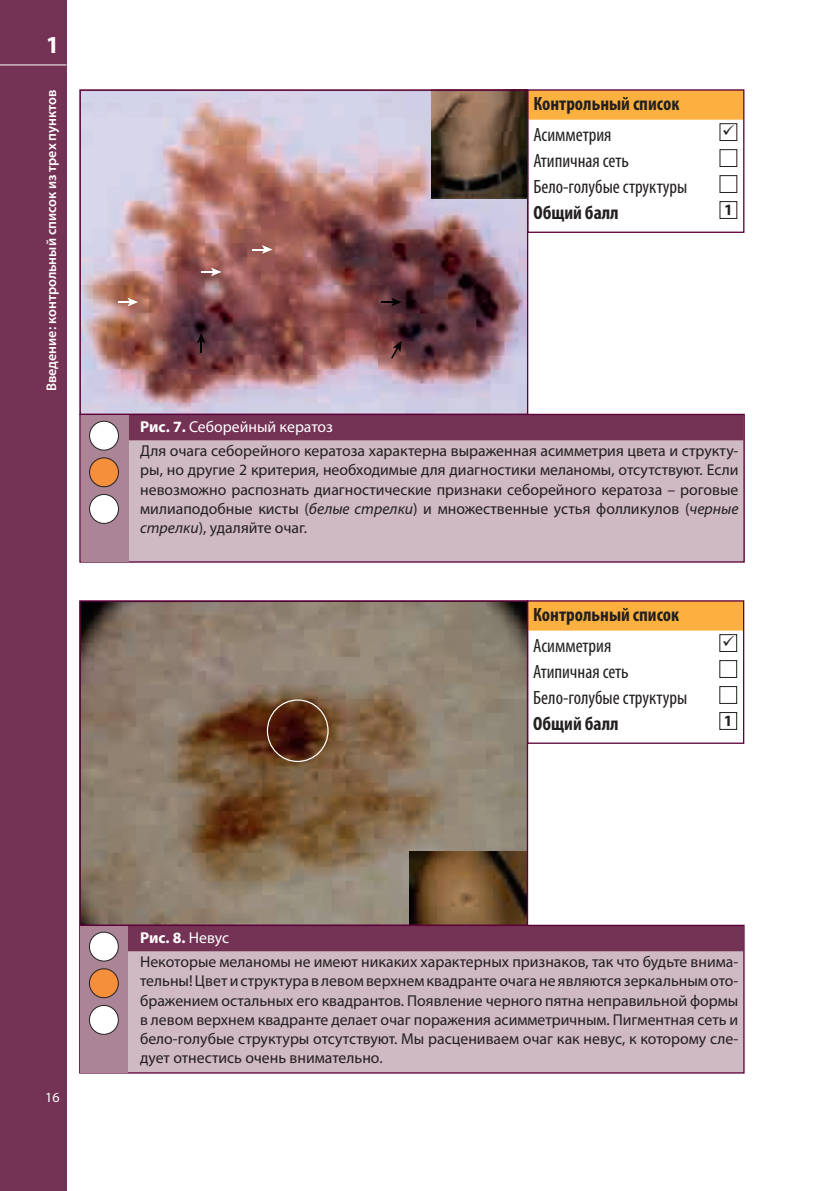
<style>
.page{position:relative;width:819px;height:1191px;background:#fff}
.page>*{position:absolute;margin:0;border:0;box-sizing:border-box;transform-origin:0 0}
.t1{font:700 24.5px "Myriad Pro";color:#fff}
.t2{font:condensed 19.25px/25.9px "Myriad Pro";color:#231f20}
.t3{font:700 condensed 19.25px "Myriad Pro";color:#231f20}
.t4{font:15.75px/19.2px "Myriad Pro";color:#231f20}
.t5{font:700 15.75px "Myriad Pro";color:#231f20}
.t6{font:600 14px "Myriad Pro";color:#fff}
.t7{font:14px "Myriad Pro";color:#fff}
.s1{font-weight:700;color:#fff}
.s2{color:#fff}
.s3{font-style:italic}
</style>
<div class="page">
<div style="left:0;top:0;width:66px;height:1191px;background:#743254"></div>
<hr style="left:0;top:64px;width:66px;height:1px;background:#fff">
<div style="left:528px;top:90px;width:215px;height:28px;background:#fbb03f"></div>
<div style="left:528px;top:95px;width:215px;height:25px;background:#fbb03f"></div>
<div style="left:719px;top:123px;width:18px;height:18px;border:1px solid #231f20"></div>
<div style="left:719px;top:149px;width:18px;height:18px;border:1px solid #231f20"></div>
<div style="left:719px;top:175px;width:18px;height:18px;border:1px solid #231f20"></div>
<div style="left:719px;top:201px;width:18px;height:18px;border:1px solid #231f20"></div>
<div style="left:527px;top:89px;width:217px;height:144px;border:1px solid #5c013a"></div>
<div style="left:528px;top:601px;width:215px;height:28px;background:#fbb03f"></div>
<div style="left:528px;top:606px;width:215px;height:24px;background:#fbb03f"></div>
<div style="left:719px;top:634px;width:18px;height:18px;border:1px solid #231f20"></div>
<div style="left:719px;top:660px;width:18px;height:18px;border:1px solid #231f20"></div>
<div style="left:719px;top:686px;width:18px;height:18px;border:1px solid #231f20"></div>
<div style="left:719px;top:712px;width:18px;height:18px;border:1px solid #231f20"></div>
<div style="left:527px;top:600px;width:217px;height:144px;border:1px solid #5c013a"></div>
<img style="left:81px;top:91px;width:445px;height:322px">
<svg style="left:252px;top:245px;width:20px;height:9px"></svg>
<svg style="left:381px;top:298px;width:21px;height:8px"></svg>
<svg style="left:391px;top:341px;width:11px;height:18px"></svg>
<svg style="left:197px;top:333px;width:8px;height:20px"></svg>
<svg style="left:118px;top:298px;width:20px;height:8px"></svg>
<svg style="left:201px;top:267px;width:20px;height:9px"></svg>
<svg style="left:81px;top:602px;width:445px;height:322px"></svg>
<div style="left:267px;top:699px;width:61px;height:63px;border:1px solid #fff;border-radius:50%"></div>
<div style="left:80px;top:414px;width:664px;height:148px;background:#cfb9c3"></div>
<div style="left:120px;top:414px;width:623px;height:26px;background:#743254"></div>
<div style="left:79px;top:414px;width:665px;height:148px;border:1px solid #5c013a"></div>
<div style="left:80px;top:925px;width:664px;height:148px;background:#cfb9c3"></div>
<div style="left:120px;top:925px;width:623px;height:26px;background:#743254"></div>
<div style="left:79px;top:924px;width:665px;height:149px;border:1px solid #5c013a"></div>
<div style="left:81px;top:415px;width:47px;height:146px;background:#ab8596"></div>
<div style="left:81px;top:926px;width:47px;height:146px;background:#ab8596"></div>
<div style="left:90px;top:421px;width:28px;height:29px;background:#fff;border-radius:50%"></div>
<div style="left:89px;top:421px;width:30px;height:29px;border:1px solid #231f20;border-radius:50%"></div>
<div style="left:89px;top:932px;width:29px;height:29px;background:#fff;border-radius:50%"></div>
<div style="left:89px;top:931px;width:30px;height:30px;border:1px solid #231f20;border-radius:50%"></div>
<div style="left:90px;top:458px;width:28px;height:29px;background:#f68f3c;border-radius:50%"></div>
<div style="left:89px;top:457px;width:30px;height:30px;border:1px solid #231f20;border-radius:50%"></div>
<div style="left:89px;top:968px;width:29px;height:29px;background:#f68f3c;border-radius:50%"></div>
<div style="left:89px;top:968px;width:30px;height:30px;border:1px solid #231f20;border-radius:50%"></div>
<div style="left:90px;top:494px;width:28px;height:29px;background:#fff;border-radius:50%"></div>
<div style="left:89px;top:494px;width:30px;height:30px;border:1px solid #231f20;border-radius:50%"></div>
<div style="left:89px;top:1005px;width:29px;height:29px;background:#fff;border-radius:50%"></div>
<div style="left:89px;top:1005px;width:30px;height:29px;border:1px solid #231f20;border-radius:50%"></div>
<h1 class="t1" style="left:46px;top:36px;width:15px">1</h1>
<p class="t6" style="left:46px;top:391px;width:303px;rotate:-90deg">Введение: контрольный список из трех пунктов</p>
<p class="t7" style="left:45px;top:1092px;width:16px">16</p>
<p class="t3" style="left:533px;top:97px;width:147px">Контрольный список</p>
<p class="t2" style="left:533px;top:123px;width:155px">Асимметрия<br>Атипичная сеть<br>Бело-голубые структуры</p>
<p class="t3" style="left:533px;top:206px;width:87px">Общий балл</p>
<p class="t5" style="left:724px;top:204px;width:10px">1</p>
<p class="t4" style="left:140px;top:416px;width:599px;line-height:24.2px"><span class="s1">Рис. 7.</span> <span class="s2">Себорейный кератоз<br></span>Для очага себорейного кератоза характерна выраженная асимметрия цвета и структу-</p>
<p class="t4" style="left:140px;top:461px;width:599px;text-align:justify">ры, но другие 2 критерия, необходимые для диагностики меланомы, отсутствуют. Если невозможно распознать диагностические признаки себорейного кератоза – роговые милиаподобные кисты (<span class="s3">белые стрелки</span>) и множественные устья фолликулов (<span class="s3">черные стрелки</span>), удаляйте очаг.</p>
<p class="t3" style="left:533px;top:608px;width:147px">Контрольный список</p>
<p class="t2" style="left:533px;top:634px;width:155px">Асимметрия<br>Атипичная сеть<br>Бело-голубые структуры</p>
<p class="t3" style="left:533px;top:716px;width:87px">Общий балл</p>
<p class="t5" style="left:723px;top:714px;width:10px">1</p>
<p class="t4" style="left:140px;top:926px;width:599px;line-height:24.2px"><span class="s1">Рис. 8.</span> <span class="s2">Невус<br></span>Некоторые меланомы не имеют никаких характерных признаков, так что будьте внима-</p>
<p class="t4" style="left:140px;top:972px;width:599px;text-align:justify">тельны! Цвет и структура в левом верхнем квадранте очага не являются зеркальным ото&shy;бражением остальных его квадрантов. Появление черного пятна неправильной формы в левом верхнем квадранте делает очаг поражения асимметричным. Пигментная сеть и бело-голубые структуры отсутствуют. Мы расцениваем очаг как невус, к которому сле&shy;дует отнестись очень внимательно.</p>
</div>
